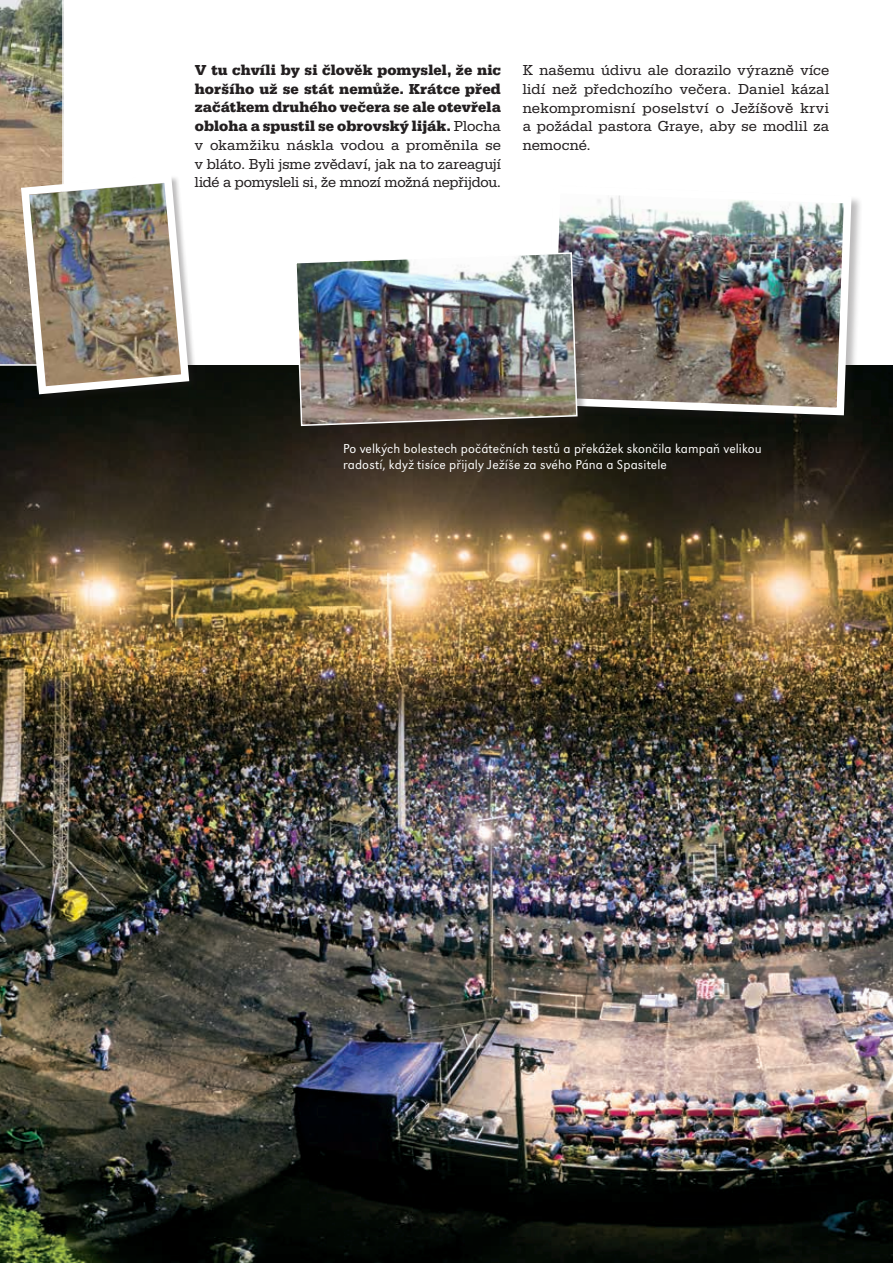
<style>
.page{position:relative;width:893px;height:1263px;background:#fff}
.page>*{position:absolute;margin:0;border:0;box-sizing:border-box;transform-origin:0 0}
.t1{font:700 15px/18.8px "URW Egyptienne TOT";letter-spacing:.005em;color:#231f20;text-align:justify}
.t2{font:15px/18.8px "URW Egyptienne TOT";letter-spacing:.01em;color:#231f20;text-align:justify}
.t3{font:300 13.5px/16.5px "URW Grotesk TOT";letter-spacing:.01em;color:#fff}
.s1{font-weight:400}
</style>
<div class="page">
<img style="left:0;top:366px;width:893px;height:897px">
<div style="left:0;top:27px;width:198px;height:376px;background:#231f20;opacity:.3"></div>
<img style="left:0;top:0;width:193px;height:398px">
<div style="left:545px;top:185px;width:318px;height:242px;background:#231f20;opacity:.3"></div>
<img style="left:545px;top:185px;width:310px;height:234px">
<div style="left:295px;top:252px;width:292px;height:184px;background:#231f20;opacity:.3"></div>
<img style="left:294px;top:251px;width:284px;height:176px">
<p class="t1" style="left:195px;top:61px;width:308px">V tu chvíli by si člověk pomyslel, že nic horšího už se stát nemůže. Krátce před začátkem druhého večera se ale otevřela obloha a spustil se obrovský liják. <span class="s1">Plocha v okamžiku náskla vodou a proměnila se v bláto. Byli jsme zvědaví, jak na to zareagují lidé a pomysleli si, že mnozí možná nepřijdou.</span></p>
<p class="t2" style="left:523px;top:61px;width:308px">K našemu údivu ale dorazilo výrazně více lidí než předchozího večera. Daniel kázal nekompromisní poselství o Ježíšově krvi a požádal pastora Graye, aby se modlil za nemocné.</p>
<p class="t3" style="left:343px;top:440px;width:420px">Po velkých bolestech počátečních testů a překážek skončila kampaň velikou radostí, když tisíce přijaly Ježíše za svého Pána a Spasitele</p>
</div>
